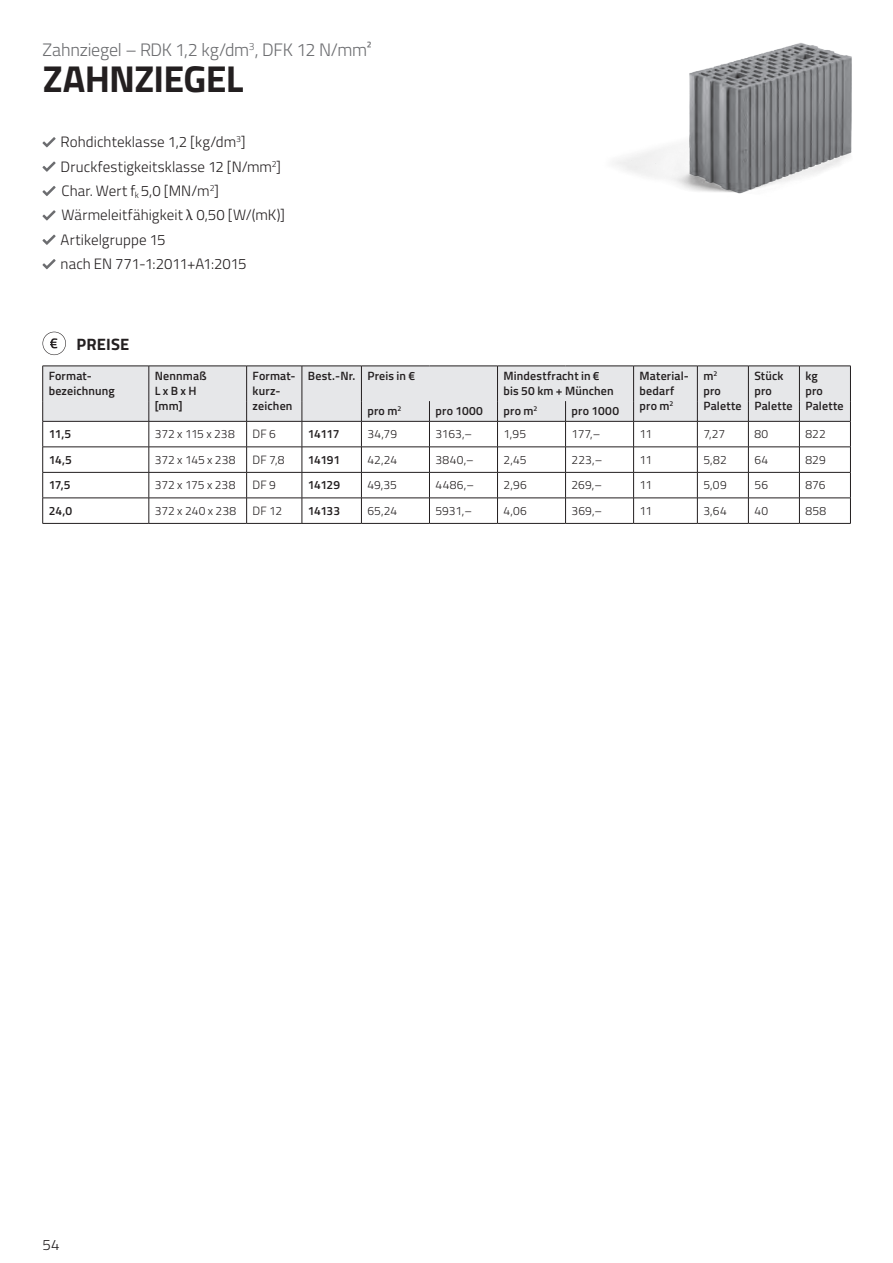
<style>
.page{position:relative;width:893px;height:1263px;background:#fff}
.page>*{position:absolute;margin:0;border:0;box-sizing:border-box;transform-origin:0 0}
.Headline{font:700 37.5px "Titillium";letter-spacing:-.02em;color:#231f20}
.Over-_Subhead{font:300 18px "Titillium";letter-spacing:-.015em;color:#6c6d70}
.Copy_Bold_Versal_11{font:700 16.5px "Titillium";letter-spacing:.01em;color:#231f20}
.Copy_10_12_Abstand_1{font:300 15px "Titillium";letter-spacing:.005em;color:#231f20}
.Copy_Bold_Tabellen_8{font:600 12px/15px "Titillium";letter-spacing:.015em;color:#231f20}
.Copy_Tabellen_8_10{font:300 12px "Titillium";letter-spacing:.01em;color:#231f20}
.s1{font-family:"Minion Pro";font-weight:400}
</style>
<div class="page">
<svg style="left:42px;top:137px;width:14px;height:10px"></svg>
<svg style="left:42px;top:161px;width:14px;height:11px"></svg>
<svg style="left:42px;top:186px;width:14px;height:10px"></svg>
<svg style="left:42px;top:210px;width:14px;height:11px"></svg>
<svg style="left:42px;top:235px;width:14px;height:10px"></svg>
<svg style="left:42px;top:259px;width:14px;height:10px"></svg>
<img style="left:615px;top:43px;width:237px;height:151px">
<svg style="left:42px;top:366px;width:809px;height:157px"></svg>
<hr style="left:43px;top:523px;width:106px;height:1px;background:#231f20">
<hr style="left:149px;top:523px;width:98px;height:1px;background:#231f20">
<hr style="left:247px;top:523px;width:55px;height:1px;background:#231f20">
<hr style="left:302px;top:523px;width:59px;height:1px;background:#231f20">
<hr style="left:361px;top:523px;width:68px;height:1px;background:#231f20">
<hr style="left:429px;top:523px;width:68px;height:1px;background:#231f20">
<hr style="left:497px;top:523px;width:69px;height:1px;background:#231f20">
<hr style="left:566px;top:523px;width:68px;height:1px;background:#231f20">
<hr style="left:634px;top:523px;width:63px;height:1px;background:#231f20">
<hr style="left:697px;top:523px;width:51px;height:1px;background:#231f20">
<hr style="left:748px;top:523px;width:51px;height:1px;background:#231f20">
<hr style="left:799px;top:523px;width:52px;height:1px;background:#231f20">
<svg style="left:43px;top:332px;width:23px;height:23px"></svg>
<p class="Over-_Subhead" style="left:43px;top:37px;width:331px">Zahnziegel – RDK 1,2 kg/dm<sup>3</sup>, DFK 12 N/mm²</p>
<p class="Headline" style="left:43px;top:50px;width:202px">ZAHNZIEGEL</p>
<p class="Copy_10_12_Abstand_1" style="left:61px;top:131px;width:187px">Rohdichteklasse 1,2 [kg/dm<sup>3</sup>]</p>
<p class="Copy_10_12_Abstand_1" style="left:61px;top:156px;width:222px">Druckfestigkeitsklasse 12 [N/mm<sup>2</sup>]</p>
<p class="Copy_10_12_Abstand_1" style="left:62px;top:180px;width:159px">Char. Wert f<sub>k</sub> 5,0 [MN/m<sup>2</sup>]</p>
<p class="Copy_10_12_Abstand_1" style="left:62px;top:204px;width:225px">Wärmeleitfähigkeit <span class="s1">λ</span> 0,50 [W/(mK)]</p>
<p class="Copy_10_12_Abstand_1" style="left:61px;top:229px;width:106px">Artikelgruppe 15</p>
<p class="Copy_10_12_Abstand_1" style="left:61px;top:253px;width:188px">nach EN 771-1:2011+A1:2015</p>
<p class="Copy_Bold_Versal_11" style="left:77px;top:331px;width:54px">PREISE</p>
<p class="Copy_Bold_Tabellen_8" style="left:49px;top:368px;width:68px">Format&shy;bezeichnung</p>
<p class="Copy_Bold_Tabellen_8" style="left:155px;top:368px;width:53px">Nennmaß</p>
<p class="Copy_Bold_Tabellen_8" style="left:155px;top:383px;width:43px">L x B x H</p>
<p class="Copy_Bold_Tabellen_8" style="left:155px;top:398px;width:29px">[mm]</p>
<p class="Copy_Bold_Tabellen_8" style="left:253px;top:368px;width:45px">Format&shy;kurz&shy;zeichen</p>
<p class="Copy_Bold_Tabellen_8" style="left:308px;top:368px;width:49px">Best.-Nr.</p>
<p class="Copy_Bold_Tabellen_8" style="left:367px;top:368px;width:49px">Preis in €</p>
<p class="Copy_Bold_Tabellen_8" style="left:503px;top:368px;width:112px">Mindestfracht in € bis 50 km + München</p>
<p class="Copy_Bold_Tabellen_8" style="left:640px;top:368px;width:51px">Material&shy;bedarf pro m<sup>2</sup></p>
<p class="Copy_Bold_Tabellen_8" style="left:703px;top:368px;width:40px">m<sup>2<br></sup>pro<br>Palette</p>
<p class="Copy_Bold_Tabellen_8" style="left:754px;top:368px;width:40px">Stück pro<br>Palette</p>
<p class="Copy_Bold_Tabellen_8" style="left:805px;top:368px;width:40px">kg<br>pro<br>Palette</p>
<p class="Copy_Bold_Tabellen_8" style="left:367px;top:403px;width:35px">pro m<sup>2</sup></p>
<p class="Copy_Bold_Tabellen_8" style="left:435px;top:403px;width:49px">pro 1000</p>
<p class="Copy_Bold_Tabellen_8" style="left:503px;top:403px;width:35px">pro m<sup>2</sup></p>
<p class="Copy_Bold_Tabellen_8" style="left:572px;top:403px;width:49px">pro 1000</p>
<p class="Copy_Bold_Tabellen_8" style="left:49px;top:426px;width:24px">11,5</p>
<p class="Copy_Tabellen_8_10" style="left:155px;top:425px;width:81px">372 x 115 x 238</p>
<p class="Copy_Tabellen_8_10" style="left:253px;top:425px;width:25px">DF 6</p>
<p class="Copy_Bold_Tabellen_8" style="left:308px;top:426px;width:33px">14117</p>
<p class="Copy_Tabellen_8_10" style="left:367px;top:425px;width:31px">34,79</p>
<p class="Copy_Tabellen_8_10" style="left:435px;top:425px;width:38px">3163,–</p>
<p class="Copy_Tabellen_8_10" style="left:503px;top:425px;width:24px">1,95</p>
<p class="Copy_Tabellen_8_10" style="left:572px;top:425px;width:30px">177,–</p>
<p class="Copy_Tabellen_8_10" style="left:640px;top:425px;width:14px">11</p>
<p class="Copy_Tabellen_8_10" style="left:703px;top:425px;width:23px">7,27</p>
<p class="Copy_Tabellen_8_10" style="left:754px;top:425px;width:15px">80</p>
<p class="Copy_Tabellen_8_10" style="left:805px;top:425px;width:22px">822</p>
<p class="Copy_Bold_Tabellen_8" style="left:49px;top:451px;width:25px">14,5</p>
<p class="Copy_Tabellen_8_10" style="left:155px;top:451px;width:82px">372 x 145 x 238</p>
<p class="Copy_Tabellen_8_10" style="left:253px;top:451px;width:34px">DF 7,8</p>
<p class="Copy_Bold_Tabellen_8" style="left:308px;top:451px;width:34px">14191</p>
<p class="Copy_Tabellen_8_10" style="left:367px;top:451px;width:31px">42,24</p>
<p class="Copy_Tabellen_8_10" style="left:435px;top:451px;width:40px">3840,–</p>
<p class="Copy_Tabellen_8_10" style="left:503px;top:451px;width:25px">2,45</p>
<p class="Copy_Tabellen_8_10" style="left:572px;top:451px;width:32px">223,–</p>
<p class="Copy_Tabellen_8_10" style="left:640px;top:451px;width:14px">11</p>
<p class="Copy_Tabellen_8_10" style="left:703px;top:451px;width:25px">5,82</p>
<p class="Copy_Tabellen_8_10" style="left:754px;top:451px;width:15px">64</p>
<p class="Copy_Tabellen_8_10" style="left:805px;top:451px;width:22px">829</p>
<p class="Copy_Bold_Tabellen_8" style="left:49px;top:477px;width:23px">17,5</p>
<p class="Copy_Tabellen_8_10" style="left:155px;top:476px;width:82px">372 x 175 x 238</p>
<p class="Copy_Tabellen_8_10" style="left:253px;top:476px;width:25px">DF 9</p>
<p class="Copy_Bold_Tabellen_8" style="left:308px;top:477px;width:34px">14129</p>
<p class="Copy_Tabellen_8_10" style="left:367px;top:476px;width:31px">49,35</p>
<p class="Copy_Tabellen_8_10" style="left:435px;top:476px;width:40px">4486,–</p>
<p class="Copy_Tabellen_8_10" style="left:503px;top:476px;width:25px">2,96</p>
<p class="Copy_Tabellen_8_10" style="left:572px;top:476px;width:32px">269,–</p>
<p class="Copy_Tabellen_8_10" style="left:640px;top:476px;width:14px">11</p>
<p class="Copy_Tabellen_8_10" style="left:703px;top:476px;width:25px">5,09</p>
<p class="Copy_Tabellen_8_10" style="left:754px;top:476px;width:15px">56</p>
<p class="Copy_Tabellen_8_10" style="left:805px;top:476px;width:22px">876</p>
<p class="Copy_Bold_Tabellen_8" style="left:49px;top:502px;width:25px">24,0</p>
<p class="Copy_Tabellen_8_10" style="left:155px;top:502px;width:83px">372 x 240 x 238</p>
<p class="Copy_Tabellen_8_10" style="left:253px;top:502px;width:31px">DF 12</p>
<p class="Copy_Bold_Tabellen_8" style="left:308px;top:502px;width:34px">14133</p>
<p class="Copy_Tabellen_8_10" style="left:367px;top:502px;width:31px">65,24</p>
<p class="Copy_Tabellen_8_10" style="left:435px;top:502px;width:38px">5931,–</p>
<p class="Copy_Tabellen_8_10" style="left:503px;top:502px;width:25px">4,06</p>
<p class="Copy_Tabellen_8_10" style="left:572px;top:502px;width:32px">369,–</p>
<p class="Copy_Tabellen_8_10" style="left:640px;top:502px;width:14px">11</p>
<p class="Copy_Tabellen_8_10" style="left:703px;top:502px;width:25px">3,64</p>
<p class="Copy_Tabellen_8_10" style="left:754px;top:502px;width:15px">40</p>
<p class="Copy_Tabellen_8_10" style="left:805px;top:502px;width:22px">858</p>
<p class="Copy_10_12_Abstand_1" style="left:43px;top:1234px;width:19px">54</p>
</div>
